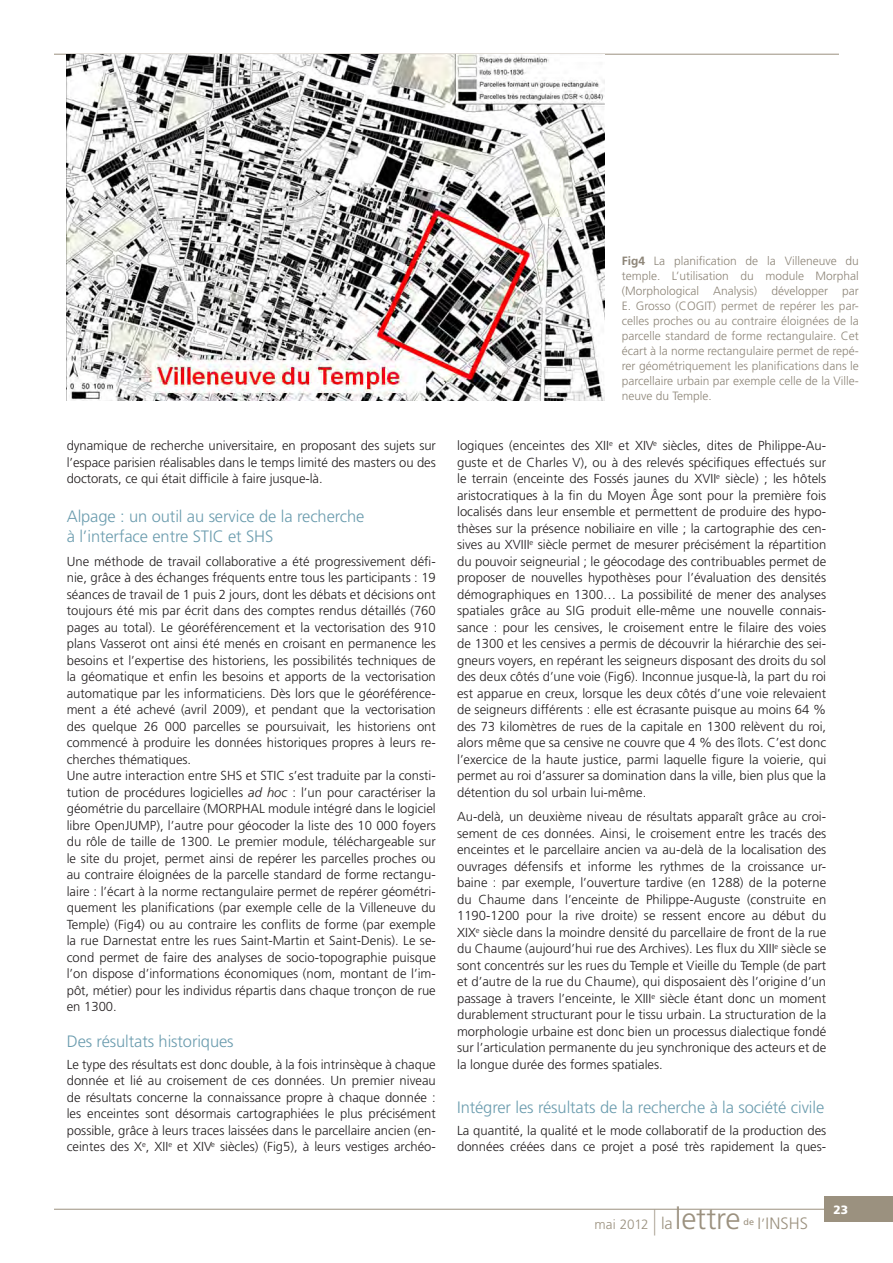
<style>
.page{position:relative;width:893px;height:1263px;background:#fff}
.page>*{position:absolute;margin:0;border:0;box-sizing:border-box;transform-origin:0 0}
.t1{font:300 16.5px "Frutiger LT Std";letter-spacing:-.005em;color:#6c9daf}
.t2{font:300 16.5px "Frutiger LT Std";letter-spacing:.005em;color:#9b917f}
.t3{font:300 13.5px "Frutiger LT Std";letter-spacing:-.005em;color:#9b917f}
.t4{font:300 13.05px/16.5px "Frutiger LT Std";color:#231f20;text-align:justify}
.t5{font:300 12px/15px "Frutiger LT Std";color:#8e8679;text-align:justify}
.t6{font:900 12px "Frutiger LT Std";color:#fff}
.s1{font-style:italic}
.s2{font-weight:700}
.s3{font-size:25.95px}
.s4{font-size:16.5px}
.s5{font-size:30.15px}
.s6{font-size:15px}
</style>
<div class="page">
<hr style="left:54px;top:54px;width:785px;height:1px;background:#9b917f">
<hr style="left:54px;top:1209px;width:771px;height:1px;background:#9b917f">
<img style="left:67px;top:54px;width:537px;height:347px">
<div style="left:825px;top:1196px;width:68px;height:26px;background:#9b917f"></div>
<p class="t4" style="left:67px;top:437px;width:371px">dynamique de recherche universitaire, en proposant des sujets sur l’espace parisien réalisables dans le temps limité des masters ou des doctorats, ce qui était difficile à faire jusque-là.</p>
<p class="t1" style="left:67px;top:507px;width:299px">Alpage : un outil au service de la recherche</p>
<p class="t1" style="left:67px;top:526px;width:208px">à l’interface entre STIC et SHS</p>
<p class="t4" style="left:67px;top:553px;width:371px">Une méthode de travail collaborative a été progressivement défi&shy;nie, grâce à des échanges fréquents entre tous les participants : 19 séances de travail de 1 puis 2 jours, dont les débats et décisions ont toujours été mis par écrit dans des comptes rendus détaillés (760 pages au total). Le géoréférencement et la vectorisation des 910 plans Vasserot ont ainsi été menés en croisant en permanence les besoins et l’expertise des historiens, les possibilités techniques de la géomatique et enfin les besoins et apports de la vectorisation automatique par les informaticiens. Dès lors que le géoréférence&shy;ment a été achevé (avril 2009), et pendant que la vectorisation des quelque 26 000 parcelles se poursuivait, les historiens ont commencé à produire les données historiques propres à leurs re&shy;cherches thématiques.</p>
<p class="t4" style="left:67px;top:767px;width:371px">Une autre interaction entre SHS et STIC s’est traduite par la consti&shy;tution de procédures logicielles <span class="s1">ad hoc</span> : l’un pour caractériser la géométrie du parcellaire (MORPHAL module intégré dans le logiciel libre OpenJUMP), l’autre pour géocoder la liste des 10 000 foyers du rôle de taille de 1300. Le premier module, téléchargeable sur le site du projet, permet ainsi de repérer les parcelles proches ou au contraire éloignées de la parcelle standard de forme rectangu&shy;laire : l’écart à la norme rectangulaire permet de repérer géométri&shy;quement les planifications (par exemple celle de la Villeneuve du Temple) (Fig4) ou au contraire les conflits de forme (par exemple la rue Darnestat entre les rues Saint-Martin et Saint-Denis). Le se&shy;cond permet de faire des analyses de socio-topographie puisque l’on dispose d’informations économiques (nom, montant de l’im&shy;pôt, métier) pour les individus répartis dans chaque tronçon de rue en 1300.</p>
<p class="t1" style="left:67px;top:1032px;width:168px">Des résultats historiques</p>
<p class="t4" style="left:67px;top:1056px;width:371px">Le type des résultats est donc double, à la fois intrinsèque à chaque donnée et lié au croisement de ces données. Un premier niveau de résultats concerne la connaissance propre à chaque donnée : les enceintes sont désormais cartographiées le plus précisément possible, grâce à leurs traces laissées dans le parcellaire ancien (en&shy;ceintes des X<sup>e</sup>, XII<sup>e</sup> et XIV<sup>e</sup> siècles) (Fig5), à leurs vestiges archéo-</p>
<p class="t5" style="left:622px;top:254px;width:239px"><span class="s2">Fig4</span> La planification de la Villeneuve du temple. L’utilisation du module Morphal (Morphological Analysis) développer par E. Grosso (COGIT) permet de repérer les par&shy;celles proches ou au contraire éloignées de la parcelle standard de forme rectangulaire. Cet écart à la norme rectangulaire permet de repé&shy;rer géométriquement les planifications dans le parcellaire urbain par exemple celle de la Ville&shy;neuve du Temple.</p>
<p class="t4" style="left:457px;top:437px;width:371px">logiques (enceintes des XII<sup>e</sup> et XIV<sup>e</sup> siècles, dites de Philippe-Au&shy;guste et de Charles V), ou à des relevés spécifiques effectués sur le terrain (enceinte des Fossés jaunes du XVII<sup>e</sup> siècle) ; les hôtels aristocratiques à la fin du Moyen Âge sont pour la première fois localisés dans leur ensemble et permettent de produire des hypo&shy;thèses sur la présence nobiliaire en ville ; la cartographie des cen&shy;sives au XVIII<sup>e</sup> siècle permet de mesurer précisément la répartition du pouvoir seigneurial ; le géocodage des contribuables permet de proposer de nouvelles hypothèses pour l’évaluation des densités démographiques en 1300… La possibilité de mener des analyses spatiales grâce au SIG produit elle-même une nouvelle connais&shy;sance : pour les censives, le croisement entre le filaire des voies de 1300 et les censives a permis de découvrir la hiérarchie des sei&shy;gneurs voyers, en repérant les seigneurs disposant des droits du sol des deux côtés d’une voie (Fig6). Inconnue jusque-là, la part du roi est apparue en creux, lorsque les deux côtés d’une voie relevaient de seigneurs différents : elle est écrasante puisque au moins 64 % des 73 kilomètres de rues de la capitale en 1300 relèvent du roi, alors même que sa censive ne couvre que 4 % des îlots. C’est donc l’exercice de la haute justice, parmi laquelle figure la voierie, qui permet au roi d’assurer sa domination dans la ville, bien plus que la détention du sol urbain lui-même.</p>
<p class="t4" style="left:457px;top:809px;width:371px">Au-delà, un deuxième niveau de résultats apparaît grâce au croi&shy;sement de ces données. Ainsi, le croisement entre les tracés des enceintes et le parcellaire ancien va au-delà de la localisation des ouvrages défensifs et informe les rythmes de la croissance ur&shy;baine : par exemple, l’ouverture tardive (en 1288) de la poterne du Chaume dans l’enceinte de Philippe-Auguste (construite en 1190-1200 pour la rive droite) se ressent encore au début du XIX<sup>e</sup> siècle dans la moindre densité du parcellaire de front de la rue du Chaume (aujourd’hui rue des Archives). Les flux du XIII<sup>e</sup> siècle se sont concentrés sur les rues du Temple et Vieille du Temple (de part et d’autre de la rue du Chaume), qui disposaient dès l’origine d’un passage à travers l’enceinte, le XIII<sup>e</sup> siècle étant donc un moment durablement structurant pour le tissu urbain. La structuration de la morphologie urbaine est donc bien un processus dialectique fondé sur l’articulation permanente du jeu synchronique des acteurs et de la longue durée des formes spatiales.</p>
<p class="t1" style="left:457px;top:1098px;width:369px">Intégrer les résultats de la recherche à la société civile</p>
<p class="t4" style="left:457px;top:1122px;width:371px">La quantité, la qualité et le mode collaboratif de la production des données créées dans ce projet a posé très rapidement la ques-</p>
<p class="t3" style="left:594px;top:1217px;width:148px">mai 2012 <span class="s3">|</span> <span class="s4">la</span> <span class="s5">lettre</span></p>
<p class="t2" style="left:743px;top:1214px;width:66px"><sup>de</sup> I<span class="s6">’</span>INSHS</p>
<p class="t6" style="left:833px;top:1202px;width:16px">23</p>
</div>
